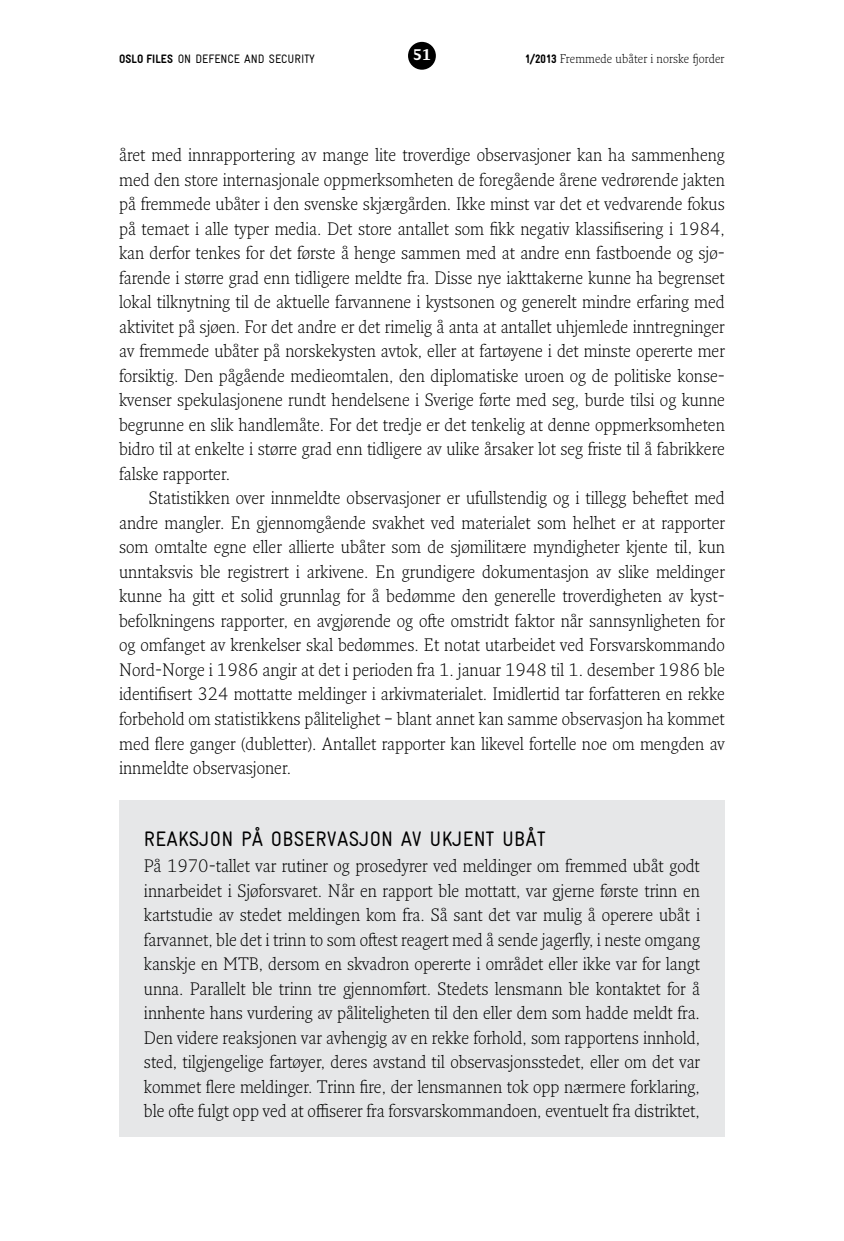
<style>
.page{position:relative;width:844px;height:1241px;background:#fff}
.page>*{position:absolute;margin:0;border:0;box-sizing:border-box;transform-origin:0 0}
.t1{font:condensed 21px "Gravur";letter-spacing:.01em;color:#000}
.t2{font:300 17.5px/24.5px "Fresco Pro";color:#000;text-align:justify}
.t3{font:700 14.88px "Fresco Pro";color:#fff}
.t4{font:300 12.25px "Fresco Pro";letter-spacing:.01em;color:#000}
.t5{font:condensed 12.25px "Gravur";color:#000}
.s1{font-weight:900}
.s2{font-family:"Gravur";font-weight:900;font-stretch:condensed}
</style>
<div class="page">
<div style="left:408px;top:42px;width:28px;height:28px;background:#000;border-radius:50%"></div>
<div style="left:119px;top:800px;width:605px;height:336px;background:#e6e7e8"></div>
<p class="t5" style="left:119px;top:52px;width:197px"><span class="s1">OSLO FILES</span> ON DEFENCE AND SECURITY</p>
<p class="t3" style="left:413px;top:45px;width:19px">51</p>
<p class="t4" style="left:525px;top:51px;width:201px"><span class="s2">1/2013</span> Fremmede ubåter i norske fjorder</p>
<p class="t2" style="left:119px;top:142px;width:607px">året med innrapportering av mange lite troverdige observasjoner kan ha sammenheng med den store internasjonale oppmerksomheten de foregående årene vedrørende jakten på fremmede ubåter i den svenske skjærgården. Ikke minst var det et vedvarende fokus på temaet i alle typer media. Det store antallet som fikk negativ klassifisering i 1984, kan derfor tenkes for det første å henge sammen med at andre enn fastboende og sjø&shy;farende i større grad enn tidligere meldte fra. Disse nye iakttakerne kunne ha begrenset lokal tilknytning til de aktuelle farvannene i kystsonen og generelt mindre erfaring med aktivitet på sjøen. For det andre er det rimelig å anta at antallet uhjemlede inntregninger av fremmede ubåter på norskekysten avtok, eller at fartøyene i det minste opererte mer forsiktig. Den pågående medieomtalen, den diplomatiske uroen og de politiske konse&shy;kvenser spekulasjonene rundt hendelsene i Sverige førte med seg, burde tilsi og kunne begrunne en slik handlemåte. For det tredje er det tenkelig at denne oppmerksomheten bidro til at enkelte i større grad enn tidligere av ulike årsaker lot seg friste til å fabrikkere falske rapporter.</p>
<p class="t2" style="left:119px;top:485px;width:607px;text-indent:30px">Statistikken over innmeldte observasjoner er ufullstendig og i tillegg beheftet med andre mangler. En gjennomgående svakhet ved materialet som helhet er at rapporter som omtalte egne eller allierte ubåter som de sjømilitære myndigheter kjente til, kun unntaksvis ble registrert i arkivene. En grundigere dokumentasjon av slike meldinger kunne ha gitt et solid grunnlag for å bedømme den generelle troverdigheten av kyst&shy;befolkningens rapporter, en avgjørende og ofte omstridt faktor når sannsynligheten for og omfanget av krenkelser skal bedømmes. Et notat utarbeidet ved Forsvarskommando Nord-Norge i 1986 angir at det i perioden fra 1. januar 1948 til 1. desember 1986 ble identifisert 324 mottatte meldinger i arkivmaterialet. Imidlertid tar forfatteren en rekke forbehold om statistikkens pålitelighet – blant annet kan samme observasjon ha kommet med flere ganger (dubletter). Antallet rapporter kan likevel fortelle noe om mengden av innmeldte observasjoner.</p>
<p class="t1" style="left:144px;top:826px;width:403px">REAKSJON PÅ OBSERVASJON AV UKJENT UBÅT</p>
<p class="t2" style="left:144px;top:853px;width:557px">På 1970-tallet var rutiner og prosedyrer ved meldinger om fremmed ubåt godt innarbeidet i Sjøforsvaret. Når en rapport ble mottatt, var gjerne første trinn en kartstudie av stedet meldingen kom fra. Så sant det var mulig å operere ubåt i farvannet, ble det i trinn to som oftest reagert med å sende jagerfly, i neste omgang kanskje en MTB, dersom en skvadron opererte i området eller ikke var for langt unna. Parallelt ble trinn tre gjennomført. Stedets lensmann ble kontaktet for å innhente hans vurdering av påliteligheten til den eller dem som hadde meldt fra.<br>Den videre reaksjonen var avhengig av en rekke forhold, som rapportens innhold, sted, tilgjengelige fartøyer, deres avstand til observasjonsstedet, eller om det var kommet flere meldinger. Trinn fire, der lensmannen tok opp nærmere forklaring, ble ofte fulgt opp ved at offiserer fra forsvarskommandoen, eventuelt fra distriktet,</p>
</div>
